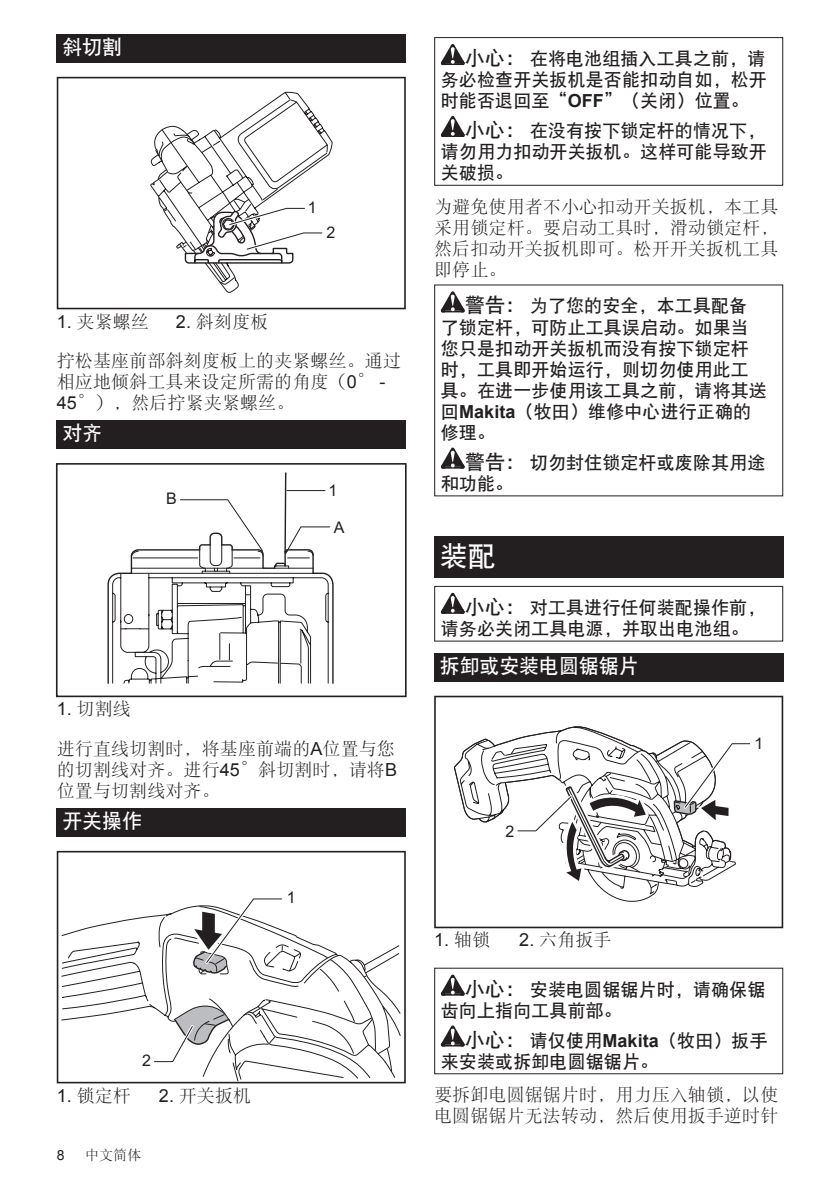
<style>
.page{position:relative;width:840px;height:1191px;background:#fff}
.page>*{position:absolute;margin:0;border:0;box-sizing:border-box;transform-origin:0 0}
.t1{font:28px "DFP Hei W7 GB EUC H";color:#fff}
.t2{font:20px "DFP Hei W7 GB EUC H";letter-spacing:-.01em;color:#fff}
.t3{font:18px/21px "DFP Hei W7 GB EUC H";letter-spacing:.005em;color:#231f20}
.t4{font:18px/21px "DFP Song W3 GB EUC H";letter-spacing:.005em;color:#231f20}
.t5{font:18px "Arial";color:#231f20}
.t6{font:16px "Arial";color:#231f20}
.t7{font:14px "DFP Song W3 GB EUC H";color:#231f20}
.t8{font:14px "Arial";color:#231f20}
.s1{font-family:"Arial"}
.s2{font-size:20px}
.s3{font-family:"Arial";font-weight:700}
.s4{font-family:"DFP Song W3 GB EUC H"}
</style>
<div class="page">
<div style="left:57px;top:34px;width:348px;height:29px;background:#231f20"></div>
<svg style="left:57px;top:77px;width:348px;height:232px"></svg>
<svg style="left:150px;top:92px;width:182px;height:202px"></svg>
<div style="left:57px;top:420px;width:348px;height:29px;background:#231f20"></div>
<div style="left:56px;top:463px;width:350px;height:234px;border:2px solid #231f20"></div>
<hr style="left:284px;top:473px;width:2px;height:79px;background:#231f20">
<svg style="left:107px;top:489px;width:227px;height:195px"></svg>
<div style="left:57px;top:808px;width:348px;height:28px;background:#231f20"></div>
<svg style="left:57px;top:851px;width:348px;height:232px"></svg>
<svg style="left:61px;top:896px;width:338px;height:168px"></svg>
<svg style="left:440px;top:44px;width:24px;height:21px"></svg>
<svg style="left:440px;top:116px;width:24px;height:21px"></svg>
<div style="left:434px;top:37px;width:348px;height:149px;border:1px solid #231f20"></div>
<svg style="left:440px;top:291px;width:24px;height:21px"></svg>
<svg style="left:440px;top:447px;width:24px;height:21px"></svg>
<div style="left:434px;top:536px;width:348px;height:41px;background:#231f20"></div>
<svg style="left:440px;top:593px;width:24px;height:21px"></svg>
<div style="left:434px;top:586px;width:348px;height:55px;border:1px solid #231f20"></div>
<div style="left:434px;top:653px;width:348px;height:28px;background:#231f20"></div>
<svg style="left:434px;top:695px;width:348px;height:233px"></svg>
<svg style="left:453px;top:695px;width:299px;height:213px"></svg>
<svg style="left:440px;top:974px;width:24px;height:21px"></svg>
<svg style="left:440px;top:1025px;width:24px;height:21px"></svg>
<p class="t2" style="left:62px;top:37px;width:61px">斜切割</p>
<p class="t6" style="left:307px;top:197px;width:10px">1</p>
<p class="t6" style="left:326px;top:222px;width:10px">2</p>
<p class="t4" style="left:57px;top:301px;width:345px;line-height:39.2px;text-indent:119px"><span class="s1">2.</span> 斜刻度板<br>拧松基座前部斜刻度板上的夹紧螺丝。通过</p>
<p class="t4" style="left:57px;top:371px;width:330px">相应地倾斜工具来设定所需的角度（<span class="s1">0</span>° <span class="s1">-<br>45</span>°），然后拧紧夹紧螺丝。</p>
<p class="t2" style="left:62px;top:423px;width:41px">对齐</p>
<p class="t4" style="left:57px;top:310px;width:94px"><span class="s1">1.</span> 夹紧螺丝</p>
<p class="t6" style="left:166px;top:488px;width:12px">B</p>
<p class="t6" style="left:328px;top:479px;width:10px">1</p>
<p class="t6" style="left:333px;top:516px;width:12px">A</p>
<p class="t4" style="left:57px;top:689px;width:339px;line-height:39.2px"><span class="s1">1.</span> 切割线<br>进行直线切割时，将基座前端的<span class="s1">A</span>位置与您</p>
<p class="t4" style="left:57px;top:758px;width:341px">的切割线对齐。进行<span class="s1">45</span>°斜切割时，请将<span class="s1">B</span>位置与切割线对齐。</p>
<p class="t2" style="left:62px;top:811px;width:81px">开关操作</p>
<p class="t6" style="left:286px;top:887px;width:10px">1</p>
<p class="t6" style="left:142px;top:1050px;width:10px">2</p>
<p class="t4" style="left:57px;top:1084px;width:76px"><span class="s1">1.</span> 锁定杆</p>
<p class="t4" style="left:159px;top:1084px;width:94px"><span class="s1">2.</span> 开关扳机</p>
<p class="t8" style="left:57px;top:1146px;width:9px">8</p>
<p class="t7" style="left:85px;top:1148px;width:58px">中文简体</p>
<p class="t3" style="left:440px;top:48px;width:327px;text-align:justify;text-indent:24px"><span class="s2">小心：</span>在将电池组插入工具之前，请务必检查开关扳机是否能扣动自如，松开时能否退回至“<span class="s3">OFF</span>”（关闭）位置。</p>
<p class="t3" style="left:440px;top:120px;width:327px;text-align:justify;text-indent:24px"><span class="s2">小心：</span>在没有按下锁定杆的情况下，请勿用力扣动开关扳机。这样可能导致开关破损。</p>
<p class="t4" style="left:434px;top:195px;width:345px;text-align:justify">为避免使用者不小心扣动开关扳机，本工具采用锁定杆。要启动工具时，滑动锁定杆，然后扣动开关扳机即可。松开开关扳机工具即停止。</p>
<p class="t3" style="left:440px;top:295px;width:327px;text-indent:24px"><span class="s2">警告：</span>为了您的安全，本工具配备了锁定杆，可防止工具误启动。如果当您只是扣动开关扳机而没有按下锁定杆时，工具即开始运行，则切勿使用此工具。在进一步使用该工具之前，请将其送回<span class="s3">Makita</span>（牧田）维修中心进行正确的修理。</p>
<p class="t3" style="left:440px;top:452px;width:326px;text-indent:24px"><span class="s2">警告：</span>切勿封住锁定杆或废除其用途和功能。</p>
<h1 class="t1" style="left:439px;top:542px;width:57px">装配</h1>
<p class="t3" style="left:440px;top:597px;width:326px;text-indent:24px"><span class="s2">小心：</span>对工具进行任何装配操作前，请务必关闭工具电源，并取出电池组。</p>
<p class="t2" style="left:439px;top:656px;width:200px">拆卸或安装电圆锯锯片</p>
<p class="t6" style="left:505px;top:820px;width:10px">2</p>
<p class="t6" style="left:754px;top:732px;width:10px">1</p>
<p class="t5" style="left:434px;top:928px;width:57px">1. <span class="s4">轴锁</span></p>
<p class="t4" style="left:519px;top:929px;width:94px"><span class="s1">2.</span> 六角扳手</p>
<p class="t3" style="left:440px;top:978px;width:326px;text-indent:24px"><span class="s2">小心：</span>安装电圆锯锯片时，请确保锯齿向上指向工具前部。</p>
<p class="t3" style="left:440px;top:1029px;width:328px;text-indent:24px"><span class="s2">小心：</span>请仅使用<span class="s3">Makita</span>（牧田）扳手来安装或拆卸电圆锯锯片。</p>
<p class="t4" style="left:434px;top:1084px;width:345px">要拆卸电圆锯锯片时，用力压入轴锁，以使电圆锯锯片无法转动，然后使用扳手逆时针</p>
</div>
